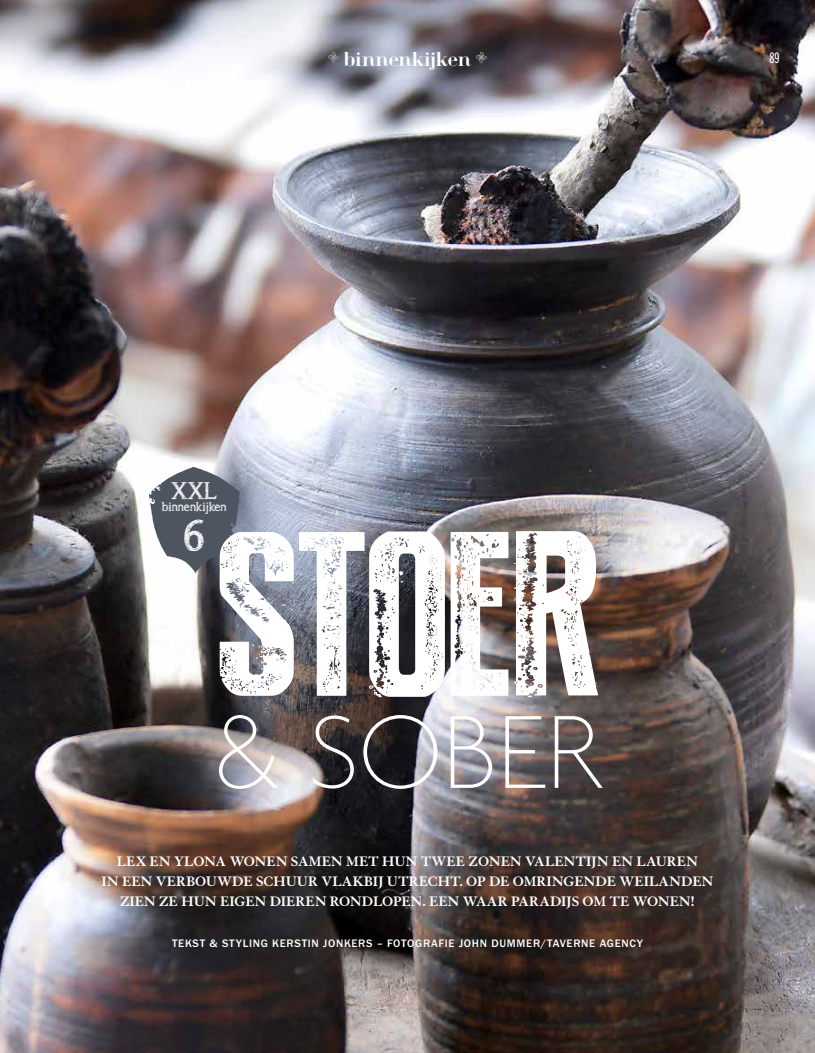
<style>
.page{position:relative;width:815px;height:1053px;background:#fff}
.page>*{position:absolute;margin:0;border:0;box-sizing:border-box;transform-origin:0 0}
.t1{font:234px "Press Style Extra L";letter-spacing:-.015em;color:#fff}
.t2{font:100 112.38px "Agenda";color:#fff}
.t3{font:43.5px "asongforjennifer";color:#fff}
.t4{font:23.5px "asongforjennifer";color:#fff}
.t5{font:18.75px "Geotica Three";color:#fff}
.t6{font:15.75px "ITC Franklin Gothic Std Bk X Cp";color:#fff}
.t7{font:700 15px/20px "Granjon LT Std";letter-spacing:-.005em;color:#fff;text-align:center}
.t8{font:12.62px "asongforjennifer";color:#fff}
.t9{font:500 11.25px "ITC Franklin Gothic Std";letter-spacing:.06em;color:#fff}
</style>
<div class="page">
<img style="left:0;top:0;width:815px;height:1052px">
<svg style="left:149px;top:467px;width:91px;height:106px"></svg>
<svg style="left:328px;top:52px;width:11px;height:11px"></svg>
<svg style="left:476px;top:52px;width:11px;height:11px"></svg>
<p class="t5" style="left:344px;top:48px;width:129px">binnenkijken</p>
<p class="t6" style="left:769px;top:49px;width:12px">89</p>
<h3 class="t4" style="left:171px;top:476px;width:48px">XXL</h3>
<p class="t8" style="left:162px;top:499px;width:66px">binnenkijken</p>
<h3 class="t3" style="left:184px;top:509px;width:22px">6</h3>
<h1 class="t1" style="left:215px;top:496px;width:387px">STOER</h1>
<h2 class="t2" style="left:214px;top:691px;width:388px">&amp; SOBER</h2>
<p class="t7" style="left:102px;top:850px;width:613px">LEX EN YLONA WONEN SAMEN MET HUN TWEE ZONEN VALENTIJN EN LAUREN<br>IN EEN VERBOUWDE SCHUUR VLAKBIJ UTRECHT. OP DE OMRINGENDE WEILANDEN<br>ZIEN ZE HUN EIGEN DIEREN RONDLOPEN. EEN WAAR PARADIJS OM TE WONEN!</p>
<p class="t9" style="left:172px;top:936px;width:472px">TEKST &amp; STYLING KERSTIN JONKERS – FOTOGRAFIE JOHN DUMMER/TAVERNE AGENCY</p>
</div>
